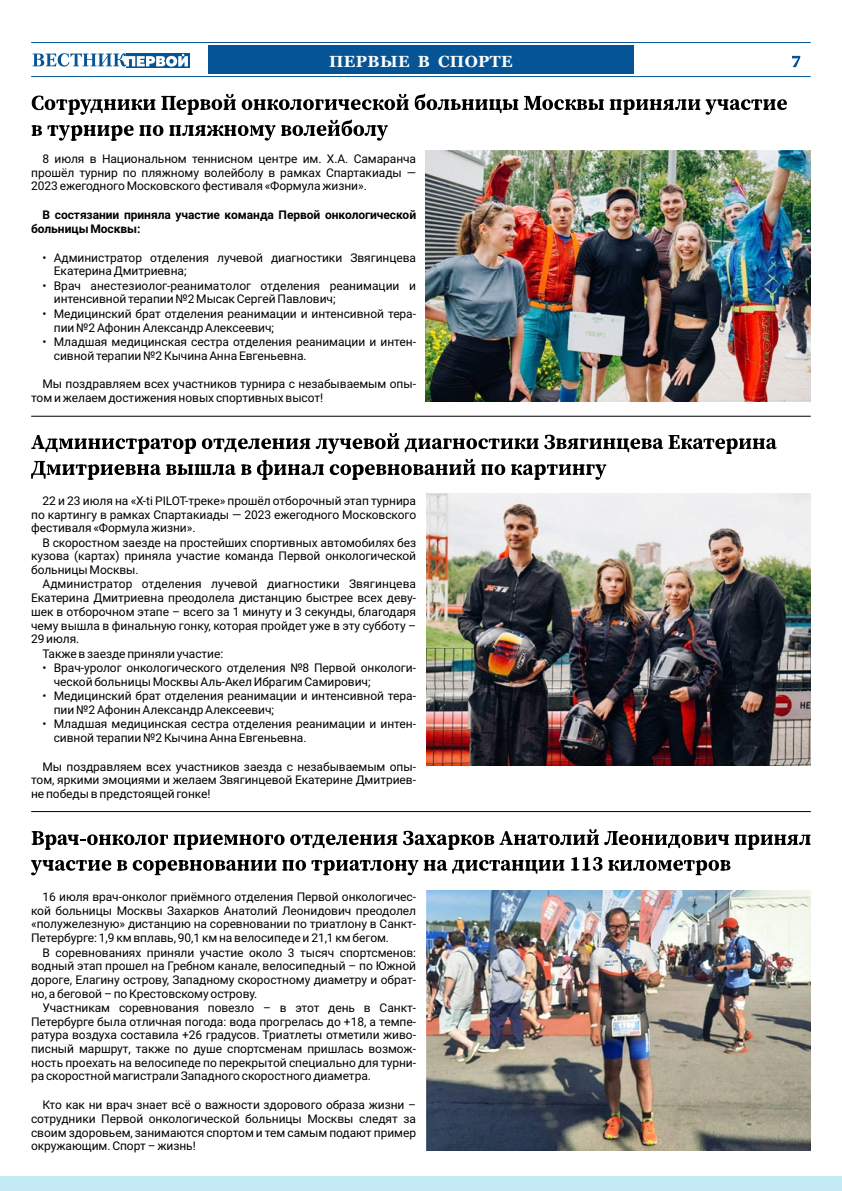
<style>
.page{position:relative;width:842px;height:1191px;background:#fff}
.page>*{position:absolute;margin:0;border:0;box-sizing:border-box;transform-origin:0 0}
.t1{font:700 16px "Georgia";letter-spacing:.025em;color:#fff}
.t2{font:12px/13.7px "Roboto";letter-spacing:-.005em;color:#000;text-align:justify}
.t3{font:700 12px/13.7px "Roboto";letter-spacing:-.005em;color:#000}
</style>
<div class="page">
<div style="left:0;top:1176px;width:842px;height:15px;background:#c5ecf6"></div>
<hr style="left:31px;top:42px;width:780px;height:1px;background:#055596">
<hr style="left:31px;top:76px;width:780px;height:1px;background:#055596">
<div style="left:208px;top:46px;width:426px;height:28px;background:#055596"></div>
<svg style="left:415px;top:94px;width:103px;height:19px"></svg>
<svg style="left:524px;top:96px;width:80px;height:14px"></svg>
<svg style="left:610px;top:99px;width:177px;height:16px"></svg>
<svg style="left:32px;top:94px;width:377px;height:47px"></svg>
<hr style="left:31px;top:416px;width:780px;height:1px;background:#000">
<img style="left:426px;top:151px;width:385px;height:251px">
<svg style="left:31px;top:433px;width:746px;height:47px"></svg>
<hr style="left:31px;top:811px;width:780px;height:1px;background:#000">
<img style="left:426px;top:494px;width:385px;height:271px">
<svg style="left:32px;top:831px;width:136px;height:18px"></svg>
<svg style="left:174px;top:834px;width:223px;height:15px"></svg>
<svg style="left:403px;top:829px;width:326px;height:20px"></svg>
<svg style="left:735px;top:834px;width:76px;height:15px"></svg>
<svg style="left:31px;top:860px;width:80px;height:15px"></svg>
<svg style="left:117px;top:860px;width:10px;height:10px"></svg>
<svg style="left:133px;top:860px;width:143px;height:15px"></svg>
<svg style="left:282px;top:860px;width:282px;height:15px"></svg>
<svg style="left:571px;top:857px;width:31px;height:13px"></svg>
<svg style="left:608px;top:860px;width:122px;height:15px"></svg>
<img style="left:426px;top:890px;width:385px;height:260px">
<svg style="left:792px;top:56px;width:8px;height:11px"></svg>
<div style="left:126px;top:53px;width:63px;height:15px;background:#055596"></div>
<svg style="left:33px;top:53px;width:155px;height:14px"></svg>
<h1 class="t1" style="left:329px;top:55px;width:185px">ПЕРВЫЕ В СПОРТЕ</h1>
<p class="t2" style="left:31px;top:153px;width:386px;text-indent:11px">8 июля в Национальном теннисном центре им. Х.А. Самаранча прошёл турнир по пляжному волейболу в рамках Спартакиады — 2023 ежегодного Московского фестиваля «Формула жизни».</p>
<p class="t3" style="left:31px;top:209px;width:386px;text-indent:11px">В состязании приняла участие команда Первой онкологической больницы Москвы:</p>
<p class="t2" style="left:54px;top:252px;width:364px;text-indent:-11px">• Администратор отделения лучевой диагностики Звягинцева<br>Екатерина Дмитриевна;</p>
<p class="t2" style="left:54px;top:280px;width:364px;text-indent:-11px">• Врач анестезиолог-реаниматолог отделения реанимации и интенсивной терапии №2 Мысак Сергей Павлович;</p>
<p class="t2" style="left:54px;top:308px;width:364px;text-indent:-11px">• Медицинский брат отделения реанимации и интенсивной тера&shy;пии №2 Афонин Александр Алексеевич;</p>
<p class="t2" style="left:54px;top:336px;width:364px;text-indent:-11px">• Младшая медицинская сестра отделения реанимации и интен&shy;сивной терапии №2 Кычина Анна Евгеньевна.</p>
<p class="t2" style="left:31px;top:378px;width:386px;text-indent:11px">Мы поздравляем всех участников турнира с незабываемым опы&shy;том и желаем достижения новых спортивных высот!</p>
<p class="t2" style="left:31px;top:495px;width:386px;text-indent:11px">22 и 23 июля на «X-ti PILOT-треке» прошёл отборочный этап турнира по картингу в рамках Спартакиады — 2023 ежегодного Московского фестиваля «Формула жизни».</p>
<p class="t2" style="left:31px;top:537px;width:386px;text-indent:11px">В скоростном заезде на простейших спортивных автомобилях без кузова (картах) приняла участие команда Первой онкологической больницы Москвы.</p>
<p class="t2" style="left:42px;top:578px;width:375px">Администратор отделения лучевой диагностики Звягинцева</p>
<p class="t2" style="left:31px;top:592px;width:386px">Екатерина Дмитриевна преодолела дистанцию быстрее всех деву-</p>
<p class="t2" style="left:31px;top:606px;width:386px">шек в отборочном этапе – всего за 1 минуту и 3 секунды, благодаря</p>
<p class="t2" style="left:31px;top:619px;width:386px">чему вышла в финальную гонку, которая пройдет уже в эту субботу –</p>
<p class="t2" style="left:31px;top:633px;width:50px">29 июля.</p>
<p class="t2" style="left:42px;top:648px;width:182px">Также в заезде приняли участие:</p>
<p class="t2" style="left:54px;top:662px;width:364px;text-indent:-11px">• Врач-уролог онкологического отделения №8 Первой онкологи&shy;ческой больницы Москвы Аль-Акел Ибрагим Самирович;</p>
<p class="t2" style="left:54px;top:690px;width:364px;text-indent:-11px">• Медицинский брат отделения реанимации и интенсивной тера&shy;пии №2 Афонин Александр Алексеевич;</p>
<p class="t2" style="left:54px;top:718px;width:364px;text-indent:-11px">• Младшая медицинская сестра отделения реанимации и интен&shy;сивной терапии №2 Кычина Анна Евгеньевна.</p>
<p class="t2" style="left:31px;top:761px;width:386px;text-indent:11px">Мы поздравляем всех участников заезда с незабываемым опы&shy;том, яркими эмоциями и желаем Звягинцевой Екатерине Дмитриев&shy;не победы в предстоящей гонке!</p>
<p class="t2" style="left:31px;top:891px;width:386px;text-indent:11px">16 июля врач-онколог приёмного отделения Первой онкологичес&shy;кой больницы Москвы Захарков Анатолий Леонидович преодолел «полужелезную» дистанцию на соревновании по триатлону в Санкт-Петербурге: 1,9 км вплавь, 90,1 км на велосипеде и 21,1 км бегом.</p>
<p class="t2" style="left:31px;top:946px;width:386px;text-indent:11px">В соревнованиях приняли участие около 3 тысяч спортсменов: водный этап прошел на Гребном канале, велосипедный – по Южной дороге, Елагину острову, Западному скоростному диаметру и обрат&shy;но, а беговой – по Крестовскому острову.</p>
<p class="t2" style="left:31px;top:1002px;width:386px;text-indent:11px">Участникам соревнования повезло – в этот день в Санкт-Петербурге была отличная погода: вода прогрелась до +18, а темпе&shy;ратура воздуха составила +26 градусов. Триатлеты отметили живо&shy;писный маршрут, также по душе спортсменам пришлась возмож&shy;ность проехать на велосипеде по перекрытой специально для турни&shy;ра скоростной магистрали Западного скоростного диаметра.</p>
<p class="t2" style="left:31px;top:1099px;width:386px;text-indent:11px">Кто как ни врач знает всё о важности здорового образа жизни – сотрудники Первой онкологической больницы Москвы следят за своим здоровьем, занимаются спортом и тем самым подают пример окружающим. Спорт – жизнь!</p>
</div>
